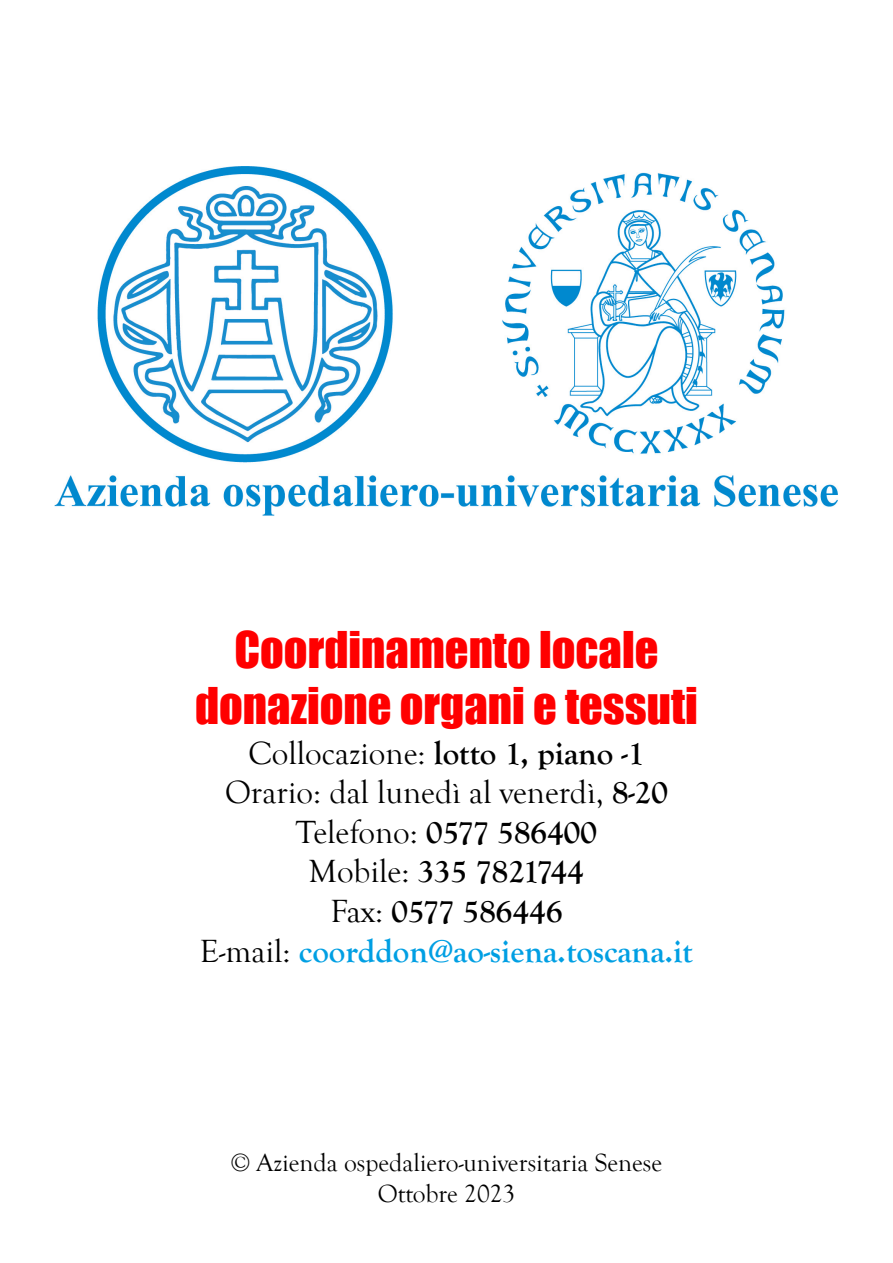
<style>
.page{position:relative;width:893px;height:1263px;background:#fff}
.page>*{position:absolute;margin:0;border:0;box-sizing:border-box;transform-origin:0 0}
.t1{font:46.5px/55.8px "Impact";color:#f00;text-align:center}
.t2{font:33px/39.6px "Goudy Old Style T";color:#000;text-align:center}
.t3{font:25.5px/30.6px "Goudy Old Style T";color:#000;text-align:center}
.s1{font-weight:700}
.s2{font-weight:700;color:#009fe3}
</style>
<div class="page">
<img style="left:54px;top:166px;width:784px;height:350px">
<h1 class="t1" style="left:195px;top:621px;width:504px">Coordinamento locale donazione organi e tessuti</h1>
<p class="t2" style="left:200px;top:734px;width:494px">Collocazione: <span class="s1">lotto 1, piano -1<br></span>Orario: dal lunedì al venerdì, <span class="s1">8-20<br></span>Telefono: <span class="s1">0577 586400<br></span>Mobile: <span class="s1">335 7821744<br></span>Fax: <span class="s1">0577 586446<br></span>E-mail: <span class="s2">coorddon@ao-siena.toscana.it</span></p>
<p class="t3" style="left:231px;top:1148px;width:433px">© Azienda ospedaliero-universitaria Senese<br>Ottobre 2023</p>
</div>
